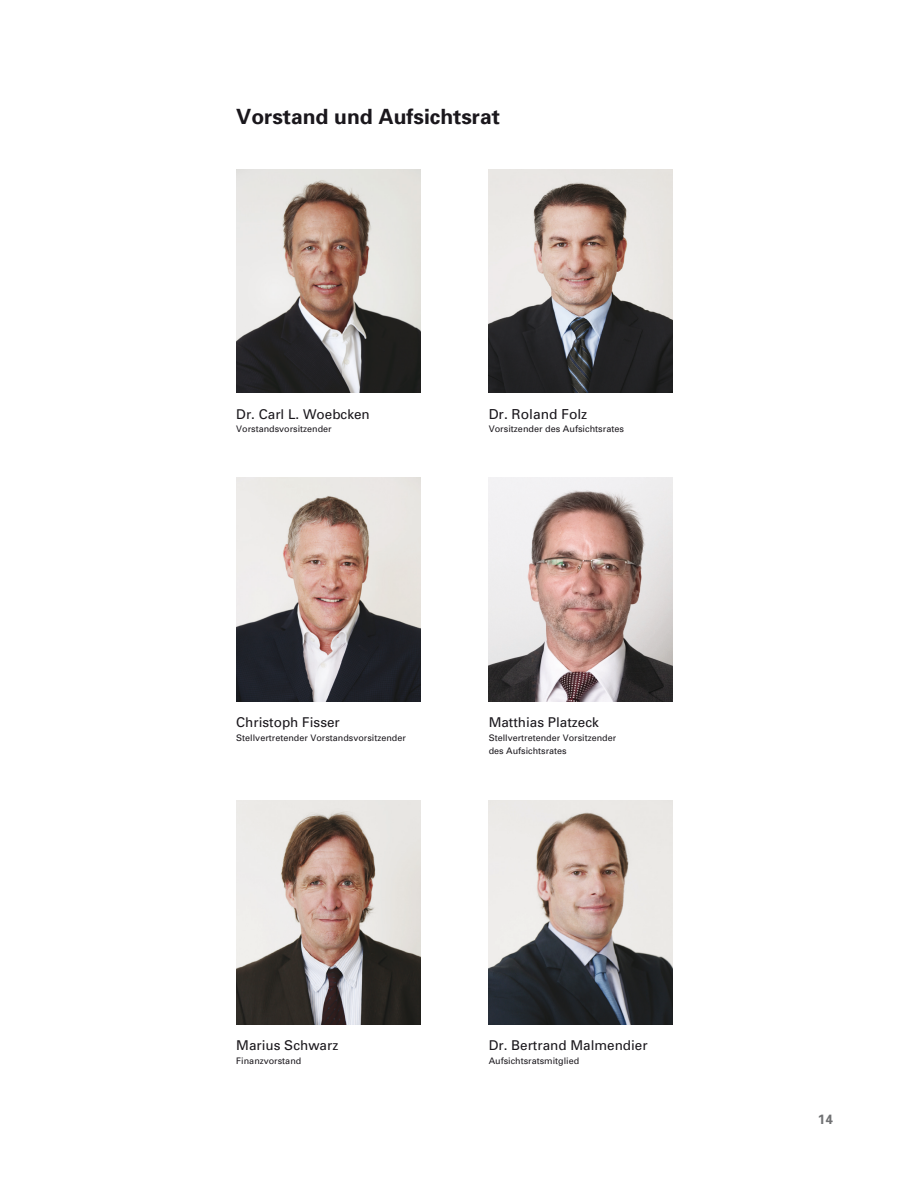
<style>
.page{position:relative;width:918px;height:1188px;background:#fff}
.page>*{position:absolute;margin:0;border:0;box-sizing:border-box;transform-origin:0 0}
.t1{font:700 21px "Univers";color:#1a171c}
.t2{font:13.8px "Univers";color:#1a171c}
.t3{font:13.5px "Univers";color:#1a171c}
.t4{font:700 13.5px "Univers";color:#707173}
.t5{font:9.15px "Univers";color:#1a171c}
.t6{font:9px/13.5px "Univers";color:#1a171c}
</style>
<div class="page">
<img style="left:236px;top:169px;width:184px;height:224px">
<img style="left:236px;top:478px;width:184px;height:223px">
<img style="left:489px;top:478px;width:183px;height:223px">
<img style="left:489px;top:169px;width:183px;height:224px">
<img style="left:489px;top:801px;width:183px;height:224px">
<img style="left:236px;top:801px;width:184px;height:224px">
<h1 class="t1" style="left:236px;top:103px;width:265px">Vorstand und Aufsichtsrat</h1>
<h3 class="t3" style="left:236px;top:405px;width:135px">Dr. Carl L. Woebcken</h3>
<p class="t6" style="left:236px;top:422px;width:97px">Vorstandsvorsitzender</p>
<h2 class="t2" style="left:489px;top:405px;width:100px">Dr. Roland Folz</h2>
<p class="t5" style="left:489px;top:423px;width:137px">Vorsitzender des Aufsichtsrates</p>
<h3 class="t3" style="left:236px;top:714px;width:105px">Christoph Fisser</h3>
<p class="t6" style="left:236px;top:731px;width:171px">Stellvertretender Vorstandsvorsitzender</p>
<h3 class="t3" style="left:489px;top:714px;width:112px">Matthias Platzeck</h3>
<p class="t6" style="left:489px;top:731px;width:129px">Stellvertretender Vorsitzender des Aufsichtsrates</p>
<h3 class="t3" style="left:236px;top:1037px;width:104px">Marius Schwarz</h3>
<p class="t6" style="left:236px;top:1054px;width:67px">Finanzvorstand</p>
<h3 class="t3" style="left:489px;top:1037px;width:161px">Dr. Bertrand Malmendier</h3>
<p class="t6" style="left:489px;top:1054px;width:92px">Aufsichtsratsmitglied</p>
<h3 class="t4" style="left:818px;top:1110px;width:17px">14</h3>
</div>
